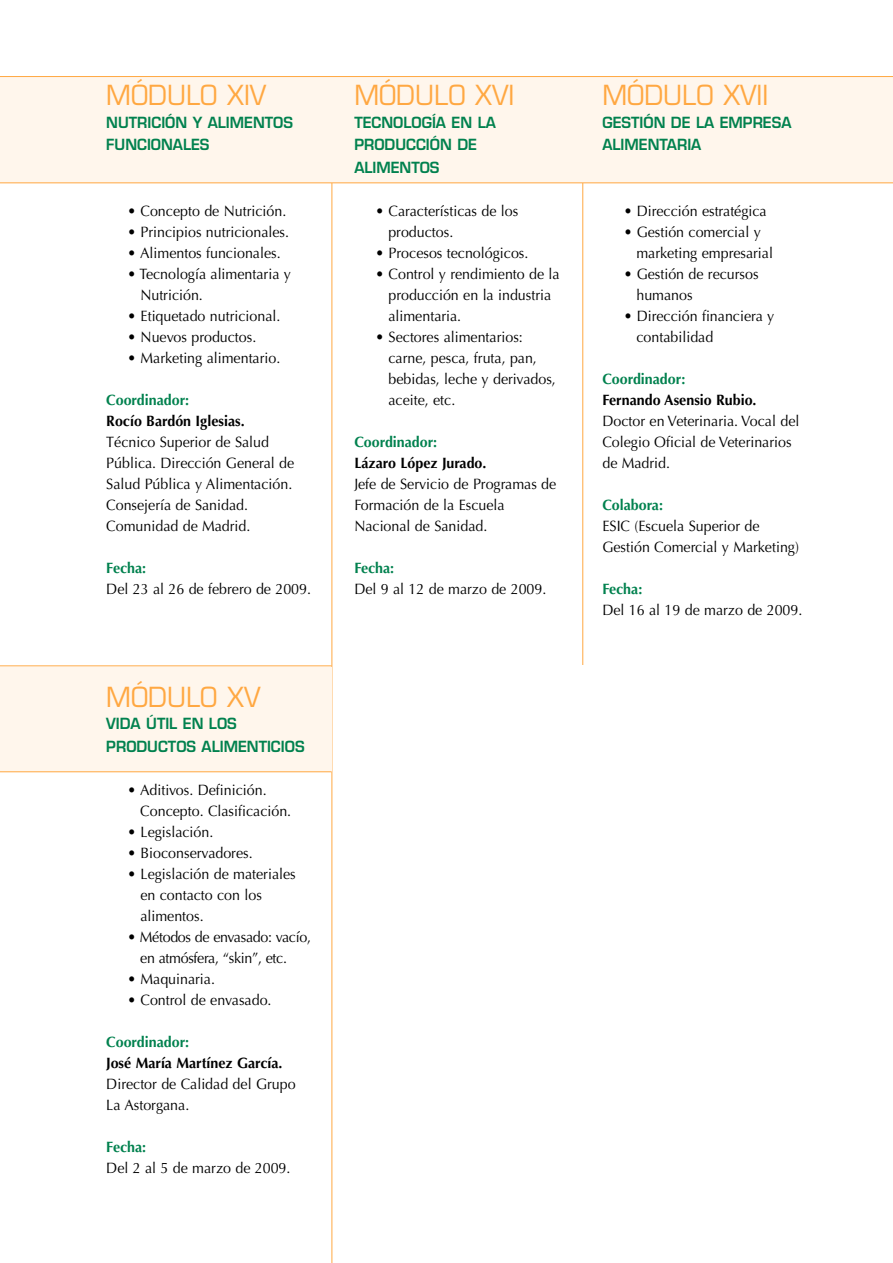
<style>
.page{position:relative;width:893px;height:1263px;background:#fff}
.page>*{position:absolute;margin:0;border:0;box-sizing:border-box;transform-origin:0 0}
.t1{font:27px "Eurostile";color:#ffa842;scale:.95 1}
.t2{font:15px/21px "Optima";color:#000;scale:.95 1}
.t3{font:600 15px/22.5px "Eurostile";color:#01814e;scale:.95 1}
.t4{font:700 15px "Optima";color:#000;scale:.95 1}
.t5{font:700 15px "Optima";color:#01814e;scale:.95 1}
.t6{font:15px/21px "Optima";letter-spacing:-.02em;color:#000;scale:.95 1}
</style>
<div class="page">
<hr style="left:582px;top:85px;width:1px;height:1178px;background:#ffa842">
<div style="left:332px;top:665px;width:476px;height:598px;background:#fff"></div>
<hr style="left:332px;top:85px;width:1px;height:1178px;background:#ffa842">
<div style="left:0;top:77px;width:893px;height:106px;background:#fff6ec"></div>
<hr style="left:0;top:183px;width:893px;height:1px;background:#ffa842">
<hr style="left:0;top:76px;width:893px;height:1px;background:#ffa842">
<div style="left:0;top:667px;width:332px;height:105px;background:#fff6ec"></div>
<hr style="left:0;top:771px;width:332px;height:1px;background:#ffa842">
<hr style="left:0;top:666px;width:332px;height:1px;background:#ffa842">
<h1 class="t1" style="left:106px;top:85px;width:170px">MÓDULO XIV</h1>
<p class="t3" style="left:106px;top:113px;width:198px">NUTRICIÓN Y ALIMENTOS<br>FUNCIONALES</p>
<p class="t2" style="left:128px;top:202px;width:169px">• Concepto de Nutrición.</p>
<p class="t2" style="left:128px;top:223px;width:172px">• Principios nutricionales.</p>
<p class="t2" style="left:128px;top:244px;width:163px">• Alimentos funcionales.</p>
<p class="t2" style="left:140px;top:265px;width:160px;text-indent:-13px">• Tecnología alimentaria y<br>Nutrición.</p>
<p class="t2" style="left:128px;top:307px;width:162px">• Etiquetado nutricional.</p>
<p class="t2" style="left:128px;top:328px;width:137px">• Nuevos productos.</p>
<p class="t2" style="left:128px;top:349px;width:162px">• Marketing alimentario.</p>
<p class="t5" style="left:106px;top:394px;width:89px">Coordinador:</p>
<p class="t4" style="left:106px;top:415px;width:147px">Rocío Bardón Iglesias.</p>
<p class="t2" style="left:106px;top:433px;width:199px">Técnico Superior de Salud<br>Pública. Dirección General de<br>Salud Pública y Alimentación.<br>Consejería de Sanidad.<br>Comunidad de Madrid.</p>
<p class="t5" style="left:106px;top:562px;width:43px">Fecha:</p>
<p class="t2" style="left:106px;top:580px;width:217px">Del 23 al 26 de febrero de 2009.</p>
<h1 class="t1" style="left:106px;top:687px;width:164px">MÓDULO XV</h1>
<p class="t3" style="left:106px;top:714px;width:210px">VIDA ÚTIL EN LOS<br>PRODUCTOS ALIMENTICIOS</p>
<p class="t2" style="left:140px;top:781px;width:160px;text-indent:-13px">• Aditivos. Definición.<br>Concepto. Clasificación.</p>
<p class="t2" style="left:128px;top:823px;width:92px">• Legislación.</p>
<p class="t2" style="left:128px;top:844px;width:133px">• Bioconservadores.</p>
<p class="t2" style="left:140px;top:865px;width:165px;text-indent:-13px">• Legislación de materiales en contacto con los alimentos.</p>
<p class="t6" style="left:140px;top:928px;width:181px;text-indent:-13px">• Métodos de envasado: vacío, en atmósfera, “skin”, etc.</p>
<p class="t2" style="left:128px;top:970px;width:94px">• Maquinaria.</p>
<p class="t2" style="left:128px;top:991px;width:153px">• Control de envasado.</p>
<p class="t5" style="left:106px;top:1036px;width:89px">Coordinador:</p>
<p class="t4" style="left:106px;top:1057px;width:187px">José María Martínez García.</p>
<p class="t2" style="left:106px;top:1075px;width:201px">Director de Calidad del Grupo<br>La Astorgana.</p>
<p class="t5" style="left:106px;top:1141px;width:43px">Fecha:</p>
<p class="t2" style="left:106px;top:1159px;width:195px">Del 2 al 5 de marzo de 2009.</p>
<h1 class="t1" style="left:354px;top:85px;width:170px">MÓDULO XVI</h1>
<p class="t3" style="left:354px;top:113px;width:150px">TECNOLOGÍA EN LA<br>PRODUCCIÓN DE<br>ALIMENTOS</p>
<p class="t2" style="left:388px;top:202px;width:138px;text-indent:-13px">• Características de los productos.</p>
<p class="t2" style="left:376px;top:244px;width:162px">• Procesos tecnológicos.</p>
<p class="t2" style="left:388px;top:265px;width:182px;text-indent:-13px">• Control y rendimiento de la producción en la industria alimentaria.</p>
<p class="t2" style="left:388px;top:328px;width:178px;text-indent:-13px">• Sectores alimentarios: carne, pesca, fruta, pan, bebidas, leche y derivados, aceite, etc.</p>
<p class="t5" style="left:354px;top:436px;width:89px">Coordinador:</p>
<p class="t4" style="left:354px;top:457px;width:141px">Lázaro López Jurado.</p>
<p class="t2" style="left:354px;top:475px;width:214px">Jefe de Servicio de Programas de<br>Formación de la Escuela<br>Nacional de Sanidad.</p>
<p class="t5" style="left:354px;top:562px;width:43px">Fecha:</p>
<p class="t2" style="left:354px;top:580px;width:204px">Del 9 al 12 de marzo de 2009.</p>
<h1 class="t1" style="left:602px;top:85px;width:176px">MÓDULO XVII</h1>
<p class="t3" style="left:602px;top:113px;width:201px">GESTIÓN DE LA EMPRESA<br>ALIMENTARIA</p>
<p class="t2" style="left:624px;top:202px;width:152px">• Dirección estratégica</p>
<p class="t2" style="left:636px;top:223px;width:145px;text-indent:-13px">• Gestión comercial y marketing empresarial</p>
<p class="t2" style="left:636px;top:265px;width:130px;text-indent:-13px">• Gestión de recursos humanos</p>
<p class="t2" style="left:636px;top:307px;width:147px;text-indent:-13px">• Dirección financiera y contabilidad</p>
<p class="t5" style="left:602px;top:373px;width:89px">Coordinador:</p>
<p class="t4" style="left:602px;top:394px;width:164px">Fernando Asensio Rubio.</p>
<p class="t2" style="left:602px;top:412px;width:209px">Doctor en Veterinaria. Vocal del<br>Colegio Oficial de Veterinarios de Madrid.</p>
<p class="t5" style="left:602px;top:499px;width:65px">Colabora:</p>
<p class="t2" style="left:602px;top:517px;width:208px">ESIC (Escuela Superior de<br>Gestión Comercial y Marketing)</p>
<p class="t5" style="left:602px;top:583px;width:43px">Fecha:</p>
<p class="t2" style="left:602px;top:601px;width:212px">Del 16 al 19 de marzo de 2009.</p>
</div>
